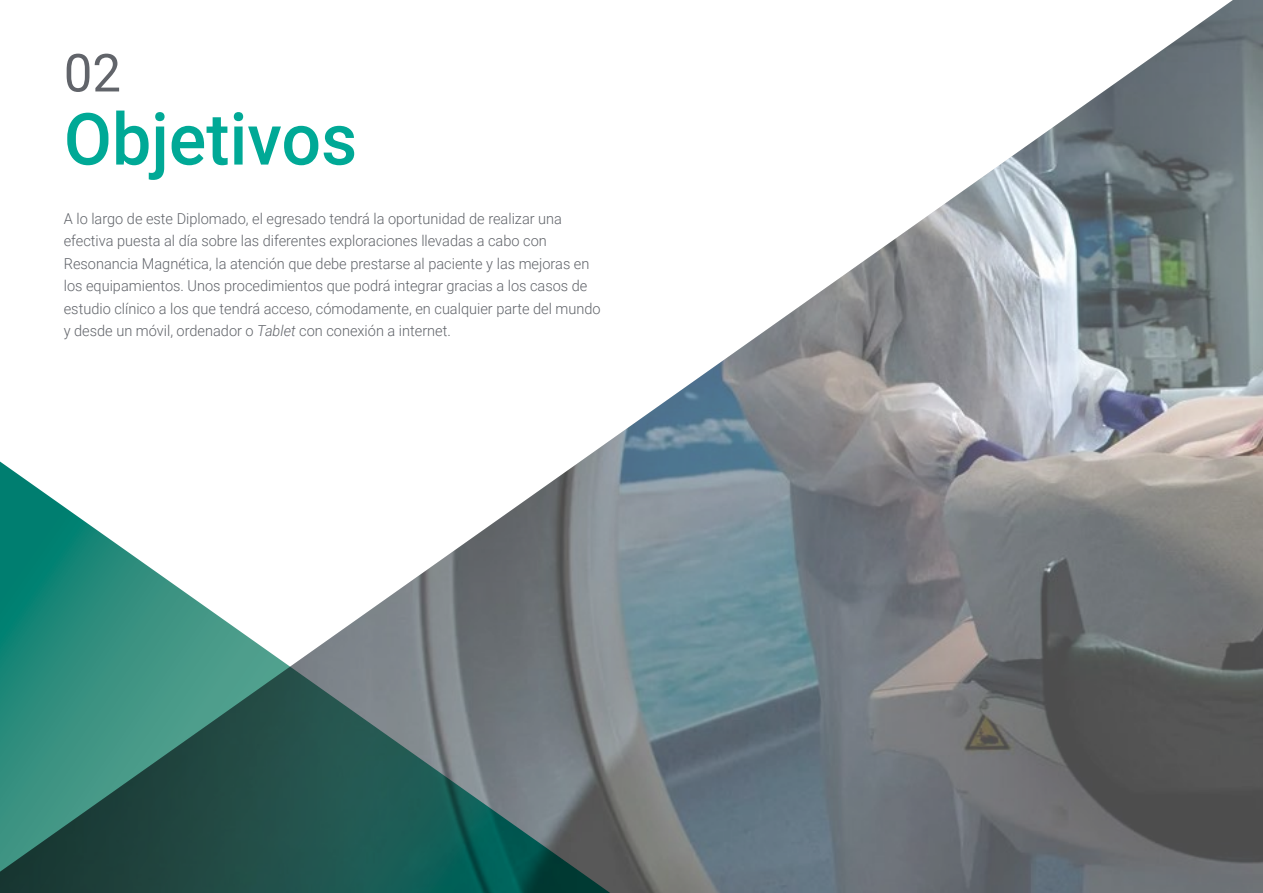
<style>
.page{position:relative;width:1263px;height:893px;background:#fff}
.page>*{position:absolute;margin:0;border:0;box-sizing:border-box;transform-origin:0 0}
.t1{font:500 72px "Roboto";color:#00a996}
.t2{font:52.5px "Roboto";color:#61646a}
.t3{font:300 15px/22.5px "Roboto";color:#61646a}
.s1{font-style:italic}
</style>
<div class="page">
<img style="left:602px;top:0;width:661px;height:893px">
<svg style="left:0;top:446px;width:640px;height:447px"></svg>
<h2 class="t2" style="left:64px;top:36px;width:59px">02</h2>
<h1 class="t1" style="left:64px;top:89px;width:295px">Objetivos</h1>
<p class="t3" style="left:64px;top:207px;width:538px">A lo largo de este Diplomado, el egresado tendrá la oportunidad de realizar una efectiva puesta al día sobre las diferentes exploraciones llevadas a cabo con Resonancia Magnética, la atención que debe prestarse al paciente y las mejoras en los equipamientos. Unos procedimientos que podrá integrar gracias a los casos de estudio clínico a los que tendrá acceso, cómodamente, en cualquier parte del mundo y desde un móvil, ordenador o <span class="s1">Tablet</span> con conexión a internet.</p>
</div>
